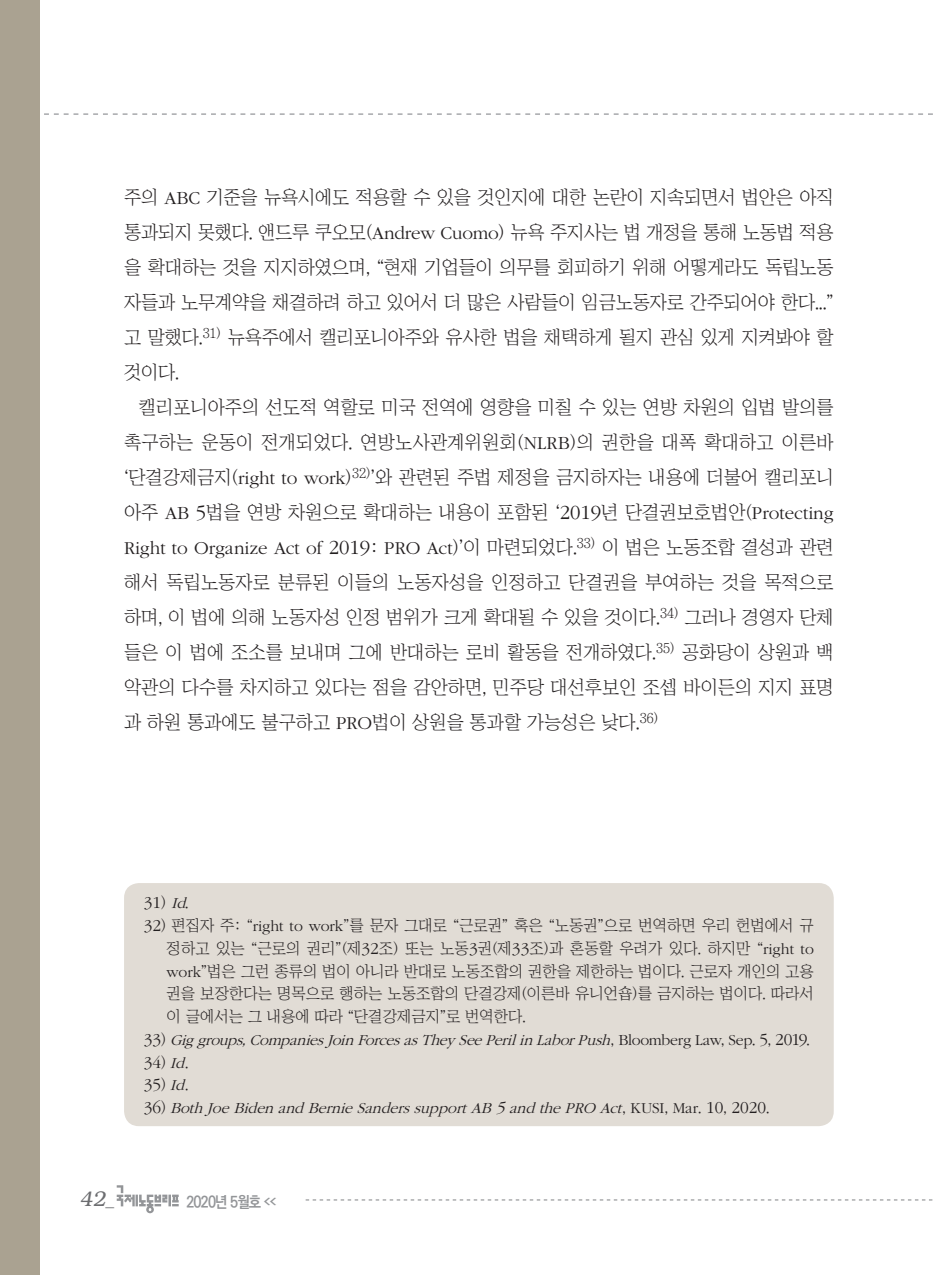
<style>
.page{position:relative;width:933px;height:1275px;background:#fff}
.page>*{position:absolute;margin:0;border:0;box-sizing:border-box;transform-origin:0 0}
.t1{font:italic 300 21px "Bookman";color:#6c6d70}
.본문{font:18.9px/35px "Chosunilbo NM";letter-spacing:-.005em;color:#231f20;text-align:justify}
.각주{font:300 17.32px "ITC Garamond Std";color:#231f20}
.각주-2{font:15.75px/22.8px "Chosunilbo NM";color:#231f20;text-align:justify}
.각주-3{font:italic 300 15.75px "ITC Garamond Std";color:#231f20}
.t2{font:700 15.75px "Ko Pub Dotum";letter-spacing:-.055em;color:#939598;scale:.9 1}
.s1{font-family:"ITC Garamond Std";font-weight:300}
.s2{font-family:"ITC Garamond Std";font-weight:300;font-size:20.82px}
.s3{font-family:"Chosunilbo NM";font-weight:400;font-size:15.75px}
.s4{font-style:italic;font-size:15.75px}
.s5{font-family:"ITC Garamond Std";font-weight:300;font-size:17.32px}
.s6{font-style:normal;font-size:17.32px}
.s7{font-family:"Chosunilbo NM";font-weight:400;font-style:normal}
.s8{font-family:"Chosunilbo NM";font-weight:400}
.s9{font-style:normal}
.s10{font-size:17.32px}
.s11{font-family:"Helvetica";font-weight:400;font-style:normal;font-size:17.5px}
.s12{font-size:7.88px}
</style>
<div class="page">
<svg style="left:44px;top:113px;width:889px;height:2px"></svg>
<div style="left:0;top:0;width:40px;height:1275px;background:#aaa291"></div>
<svg style="left:306px;top:1199px;width:626px;height:1px"></svg>
<svg style="left:117px;top:1185px;width:62px;height:28px"></svg>
<div style="left:124px;top:883px;width:709px;height:243px;background:#e1dcd5;border-radius:15px"></div>
<p class="본문" style="left:124px;top:179px;width:711px">주의 <span class="s1">ABC</span> 기준을 뉴욕시에도 적용할 수 있을 것인지에 대한 논란이 지속되면서 법안은 아직 통과되지 못했다. 앤드루 쿠오모(<span class="s1">Andrew Cuomo</span>) 뉴욕 주지사는 법 개정을 통해 노동법 적용 을 확대하는 것을 지지하였으며, “현재 기업들이 의무를 회피하기 위해 어떻게라도 독립노동 자들과 노무계약을 채결하려 하고 있어서 더 많은 사람들이 임금노동자로 간주되어야 한다...” 고 말했다.<sup>31)</sup> 뉴욕주에서 캘리포니아주와 유사한 법을 채택하게 될지 관심 있게 지켜봐야 할 것이다.</p>
<p class="본문" style="left:124px;top:389px;width:711px;text-indent:15px">캘리포니아주의 선도적 역할로 미국 전역에 영향을 미칠 수 있는 연방 차원의 입법 발의를 촉구하는 운동이 전개되었다. 연방노사관계위원회(<span class="s1">NLRB</span>)의 권한을 대폭 확대하고 이른바 ‘단결강제금지(<span class="s1">right to work</span>)<sup>32)</sup>’와 관련된 주법 제정을 금지하자는 내용에 더불어 캘리포니 아주 <span class="s1">AB</span> <span class="s2">5</span>법을 연방 차원으로 확대하는 내용이 포함된 ‘<span class="s2">2019</span>년 단결권보호법안(<span class="s1">Protecting Right to Organize Act of</span> <span class="s2">2019</span>: <span class="s1">PRO Act</span>)’이 마련되었다.<sup>33)</sup> 이 법은 노동조합 결성과 관련 해서 독립노동자로 분류된 이들의 노동자성을 인정하고 단결권을 부여하는 것을 목적으로 하며, 이 법에 의해 노동자성 인정 범위가 크게 확대될 수 있을 것이다.<sup>34)</sup> 그러나 경영자 단체 들은 이 법에 조소를 보내며 그에 반대하는 로비 활동을 전개하였다.<sup>35)</sup> 공화당이 상원과 백 악관의 다수를 차지하고 있다는 점을 감안하면, 민주당 대선후보인 조셉 바이든의 지지 표명 과 하원 통과에도 불구하고 <span class="s1">PRO</span>법이 상원을 통과할 가능성은 낮다.<sup>36)</sup></p>
<p class="각주" style="left:144px;top:893px;width:47px">3 1<span class="s3">)</span> <span class="s4">Id</span><span class="s3">.</span></p>
<p class="각주-2" style="left:167px;top:914px;width:649px;text-indent:-23px"><span class="s5">32</span>) 편집자 주: “<span class="s1">right to work</span>”를 문자 그대로 “근로권” 혹은 “노동권”으로 번역하면 우리 헌법에서 규 정하고 있는 “근로의 권리”(제<span class="s5">32</span>조) 또는 노동<span class="s5">3</span>권(제<span class="s5">33</span>조)과 혼동할 우려가 있다. 하지만 “<span class="s1">right to work</span>”법은 그런 종류의 법이 아니라 반대로 노동조합의 권한을 제한하는 법이다. 근로자 개인의 고용 권을 보장한다는 명목으로 행하는 노동조합의 단결강제(이른바 유니언숍)를 금지하는 법이다. 따라서 이 글에서는 그 내용에 따라 “단결강제금지”로 번역한다.</p>
<p class="각주-3" style="left:144px;top:1031px;width:667px"><span class="s6">3 3</span> <span class="s7">)</span> Gig groups<span class="s8">,</span>Companies Join Forces as They See Peril in Labor Push<span class="s7">,</span> <span class="s9">B l o o m b e r g L a w</span> <span class="s7">,</span> <span class="s9">S e p</span> <span class="s7">.</span> <span class="s6">5</span> <span class="s7">,</span> <span class="s6">2 0 1 9</span> <span class="s7">.</span></p>
<p class="각주" style="left:144px;top:1053px;width:46px">34<span class="s3">)</span> <span class="s4">Id</span><span class="s3">.</span></p>
<p class="각주" style="left:144px;top:1075px;width:46px">35<span class="s3">)</span> <span class="s4">Id</span><span class="s3">.</span></p>
<p class="각주-3" style="left:144px;top:1100px;width:627px"><span class="s6">3 6</span> <span class="s7">)</span> Both Joe Biden and Bernie Sanders support AB <span class="s10">5</span> and the PRO Act<span class="s7">,</span> <span class="s9">K U S I</span> <span class="s7">,</span> <span class="s9">M a r</span> <span class="s7">.</span> <span class="s6">1 0</span> <span class="s7">,</span> <span class="s6">2 0 2 0</span> <span class="s7">.</span></p>
<p class="t1" style="left:79px;top:1187px;width:36px">42<span class="s11">_</span></p>
<p class="t2" style="left:186px;top:1194px;width:101px">2020년 5월호 <span class="s12">&lt;&lt;</span></p>
</div>
